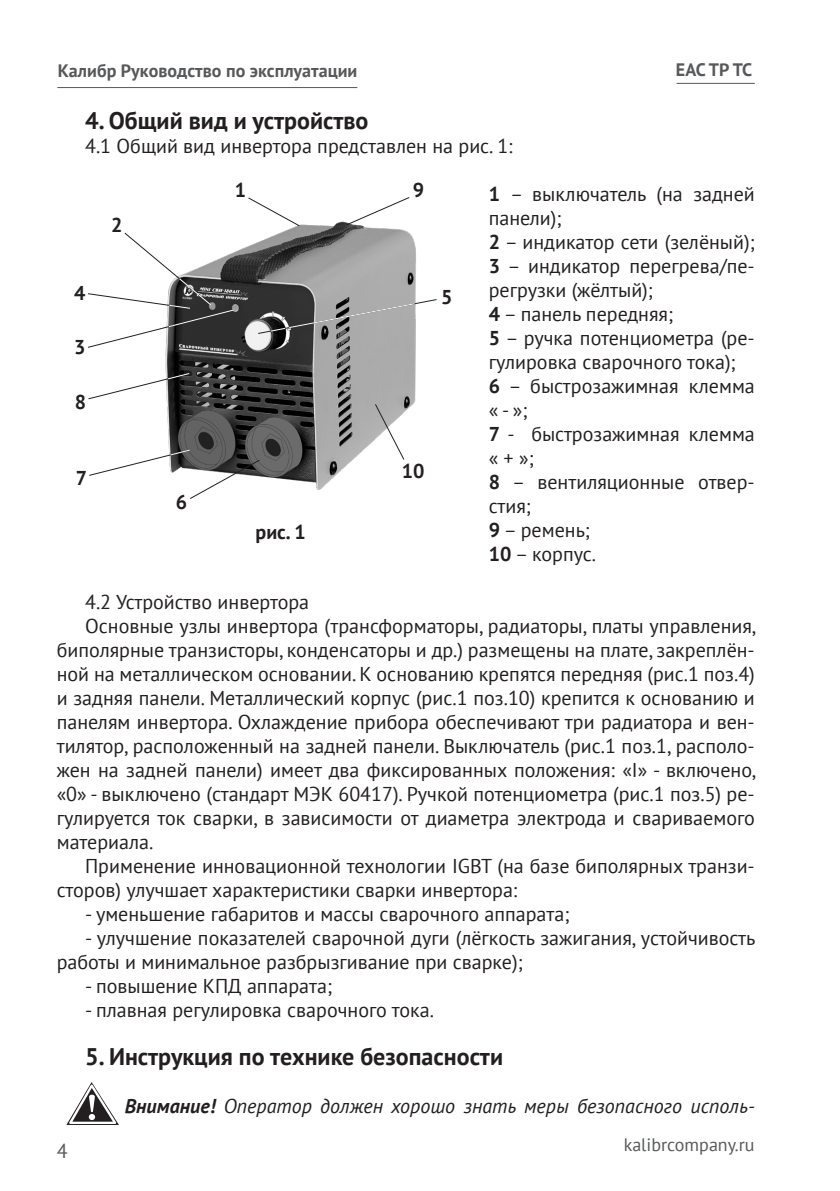
<style>
.page{position:relative;width:840px;height:1191px;background:#fff}
.page>*{position:absolute;margin:0;border:0;box-sizing:border-box;transform-origin:0 0}
.Параграф{font:700 24px "PT Sans";color:#231f20}
.Заголовок{font:700 24px "PT Sans";color:#231f20}
.Параграф-2{font:20px/24px "PT Sans";color:#231f20}
.Внимание{font:italic 20px "PT Sans";color:#231f20}
.t1{font:700 20px "PT Sans";color:#231f20}
.t2{font:20px "PT Sans";color:#57585a}
.t3{font:700 18px "PT Sans";color:#57585a}
.t4{font:18px "PT Sans";color:#57585a}
.s1{font-weight:700}
</style>
<div class="page">
<hr style="left:57px;top:87px;width:300px;height:1px;background:#57585a">
<hr style="left:676px;top:83px;width:78px;height:1px;background:#57585a">
<svg style="left:66px;top:1082px;width:53px;height:43px"></svg>
<img style="left:165px;top:221px;width:251px;height:269px">
<svg style="left:247px;top:197px;width:53px;height:30px"></svg>
<svg style="left:88px;top:232px;width:148px;height:116px"></svg>
<svg style="left:257px;top:298px;width:180px;height:37px;background:#909090"></svg>
<svg style="left:88px;top:372px;width:102px;height:28px"></svg>
<svg style="left:89px;top:449px;width:171px;height:50px"></svg>
<svg style="left:345px;top:197px;width:65px;height:29px"></svg>
<svg style="left:374px;top:403px;width:31px;height:58px"></svg>
<p class="t3" style="left:58px;top:59px;width:301px">Калибр Руководство по эксплуатации</p>
<p class="Заголовок" style="left:85px;top:104px;width:285px">4. Общий вид и устройство</p>
<p class="Параграф-2" style="left:85px;top:133px;width:429px">4.1 Общий вид инвертора представлен на рис. 1:</p>
<p class="t3" style="left:675px;top:58px;width:78px">EAC ТР ТС</p>
<p class="t1" style="left:111px;top:212px;width:13px">2</p>
<p class="t1" style="left:234px;top:176px;width:13px">1</p>
<p class="t1" style="left:412px;top:176px;width:13px">9</p>
<p class="t1" style="left:74px;top:280px;width:13px">4</p>
<p class="t1" style="left:441px;top:284px;width:13px">5</p>
<p class="t1" style="left:74px;top:333px;width:13px">3</p>
<p class="t1" style="left:75px;top:388px;width:13px">8</p>
<p class="t1" style="left:76px;top:465px;width:13px">7</p>
<p class="t1" style="left:176px;top:488px;width:13px">6</p>
<p class="t1" style="left:255px;top:518px;width:52px">рис. 1</p>
<p class="t1" style="left:401px;top:457px;width:24px">10</p>
<p class="Параграф-2" style="left:488px;top:181px;width:267px"><span class="s1">1</span> – выключатель (на задней панели);</p>
<p class="Параграф-2" style="left:488px;top:229px;width:267px;text-align:justify"><span class="s1">2</span> – индикатор сети (зелёный); <span class="s1">3</span> – индикатор перегрева/пе&shy;регрузки (жёлтый);</p>
<p class="Параграф-2" style="left:488px;top:301px;width:186px"><span class="s1">4</span> – панель передняя;</p>
<p class="Параграф-2" style="left:488px;top:325px;width:267px"><span class="s1">5</span> – ручка потенциометра (ре&shy;гулировка сварочного тока);</p>
<p class="Параграф-2" style="left:488px;top:373px;width:267px"><span class="s1">6</span> – быстрозажимная клемма « - »;</p>
<p class="Параграф-2" style="left:488px;top:421px;width:267px"><span class="s1">7</span> - быстрозажимная клемма « + »;</p>
<p class="Параграф-2" style="left:488px;top:469px;width:267px"><span class="s1">8</span> – вентиляционные отвер&shy;стия;</p>
<p class="Параграф-2" style="left:488px;top:517px;width:103px"><span class="s1">9</span> – ремень;</p>
<p class="Параграф-2" style="left:488px;top:541px;width:109px"><span class="s1">10</span> – корпус.</p>
<p class="Параграф-2" style="left:85px;top:589px;width:225px">4.2 Устройство инвертора</p>
<p class="Параграф-2" style="left:57px;top:613px;width:700px;text-align:justify;text-indent:28px">Основные узлы инвертора (трансформаторы, радиаторы, платы управления, биполярные транзисторы, конденсаторы и др.) размещены на плате, закреплён&shy;ной на металлическом основании. К основанию крепятся передняя (рис.1 поз.4) и задняя панели. Металлический корпус (рис.1 поз.10) крепится к основанию и панелям инвертора. Охлаждение прибора обеспечивают три радиатора и вен&shy;тилятор, расположенный на задней панели. Выключатель (рис.1 поз.1, располо&shy;жен на задней панели) имеет два фиксированных положения: «I» - включено, «0» - выключено (стандарт МЭК 60417). Ручкой потенциометра (рис.1 поз.5) ре&shy;гулируется ток сварки, в зависимости от диаметра электрода и свариваемого материала.</p>
<p class="Параграф-2" style="left:57px;top:853px;width:699px;text-indent:28px">Применение инновационной технологии IGBT (на базе биполярных транзи&shy;сторов) улучшает характеристики сварки инвертора:</p>
<p class="Параграф-2" style="left:85px;top:901px;width:485px">- уменьшение габаритов и массы сварочного аппарата;</p>
<p class="Параграф-2" style="left:57px;top:925px;width:700px;text-indent:28px">- улучшение показателей сварочной дуги (лёгкость зажигания, устойчивость работы и минимальное разбрызгивание при сварке);</p>
<p class="Параграф-2" style="left:85px;top:973px;width:248px">- повышение КПД аппарата;</p>
<p class="Параграф-2" style="left:85px;top:997px;width:350px">- плавная регулировка сварочного тока.</p>
<p class="Параграф" style="left:85px;top:1040px;width:419px">5. Инструкция по технике безопасности</p>
<p class="Внимание" style="left:125px;top:1093px;width:631px"><span class="s1">Внимание!</span> Оператор должен хорошо знать меры безопасного исполь-</p>
<p class="t2" style="left:57px;top:1138px;width:12px">4</p>
<p class="t4" style="left:623px;top:1132px;width:132px">kalibrcompany.ru</p>
</div>
